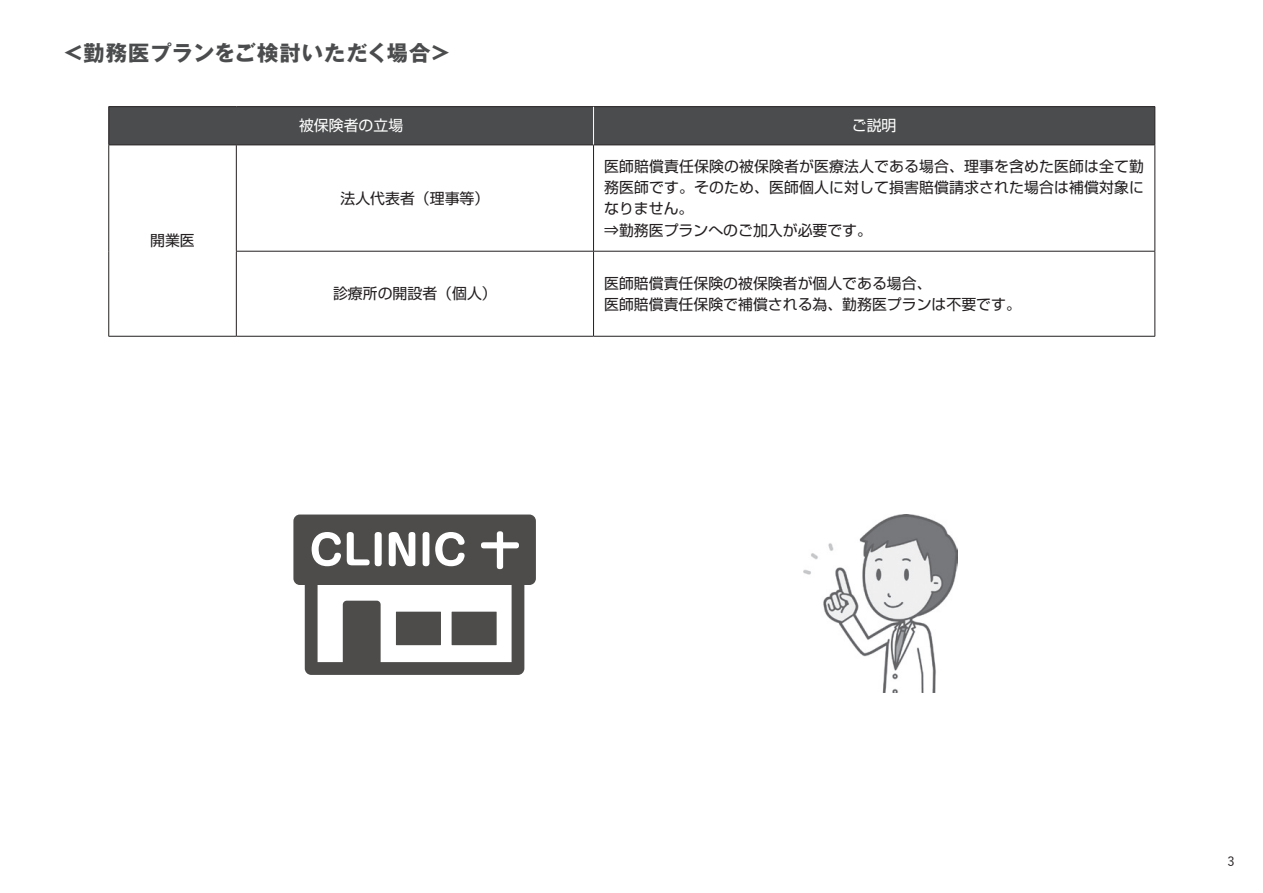
<style>
.page{position:relative;width:1263px;height:893px;background:#fff}
.page>*{position:absolute;margin:0;border:0;box-sizing:border-box;transform-origin:0 0}
.t1{font:700 21.3px "Gothic MB101 Pro";letter-spacing:.05em;color:#4b4c4d}
.t2{font:14.85px/21.3px "Shin Go Pro";color:#231f20}
.t3{font:14.85px "Shin Go Pro";color:#fff}
.t4{font:500 12.75px "Yu Go";color:#231f20}
</style>
<div class="page">
<div style="left:109px;top:107px;width:1045px;height:38px;background:#4b4c4d"></div>
<hr style="left:108px;top:106px;width:128px;height:1px;background:#231f20">
<hr style="left:108px;top:107px;width:1px;height:38px;background:#231f20">
<hr style="left:236px;top:106px;width:357px;height:1px;background:#231f20">
<hr style="left:593px;top:106px;width:562px;height:1px;background:#231f20">
<hr style="left:1154px;top:107px;width:1px;height:38px;background:#231f20">
<hr style="left:108px;top:145px;width:128px;height:1px;background:#231f20">
<hr style="left:108px;top:145px;width:1px;height:106px;background:#231f20">
<hr style="left:108px;top:251px;width:1px;height:85px;background:#231f20">
<hr style="left:236px;top:145px;width:357px;height:1px;background:#231f20">
<hr style="left:236px;top:145px;width:1px;height:106px;background:#231f20">
<hr style="left:593px;top:145px;width:562px;height:1px;background:#231f20">
<hr style="left:593px;top:145px;width:1px;height:106px;background:#231f20">
<hr style="left:1154px;top:145px;width:1px;height:106px;background:#231f20">
<hr style="left:236px;top:251px;width:357px;height:1px;background:#231f20">
<hr style="left:236px;top:252px;width:1px;height:84px;background:#231f20">
<hr style="left:593px;top:251px;width:562px;height:1px;background:#231f20">
<hr style="left:593px;top:252px;width:1px;height:84px;background:#231f20">
<hr style="left:1154px;top:252px;width:1px;height:84px;background:#231f20">
<hr style="left:108px;top:336px;width:128px;height:1px;background:#231f20">
<hr style="left:236px;top:336px;width:357px;height:1px;background:#231f20">
<hr style="left:593px;top:336px;width:562px;height:1px;background:#231f20">
<hr style="left:593px;top:107px;width:1px;height:38px;background:#fff">
<img style="left:804px;top:514px;width:154px;height:178px">
<svg style="left:293px;top:514px;width:243px;height:161px"></svg>
<h1 class="t1" style="left:64px;top:35px;width:388px">&lt;勤務医プランをご検討いただく場合&lt;</h1>
<p class="t3" style="left:299px;top:114px;width:121px">被保険者の立場　</p>
<p class="t2" style="left:150px;top:228px;width:46px">開業医</p>
<p class="t2" style="left:340px;top:186px;width:150px">法人代表者（理事等(</p>
<p class="t2" style="left:333px;top:281px;width:165px">診療所の開設者（個人）</p>
<p class="t3" style="left:852px;top:114px;width:46px">ご説明</p>
<p class="t2" style="left:604px;top:154px;width:541px">医師賠償責任保険の被保険者が医療法人である場合、理事を含めた医師は全て勤務医師です。そのため、医師個人に対して損害賠償請求された場合は補償対象になりません。<br>⇒勤務医プランへのご加入が必要です。</p>
<p class="t2" style="left:604px;top:271px;width:329px">医師賠償責任保険の被保険者が個人である場合、</p>
<p class="t2" style="left:604px;top:292px;width:418px">医師賠償責任保険で補償される為、勤務医プランは不要です。</p>
<p class="t4" style="left:1227px;top:849px;width:9px">3</p>
</div>
